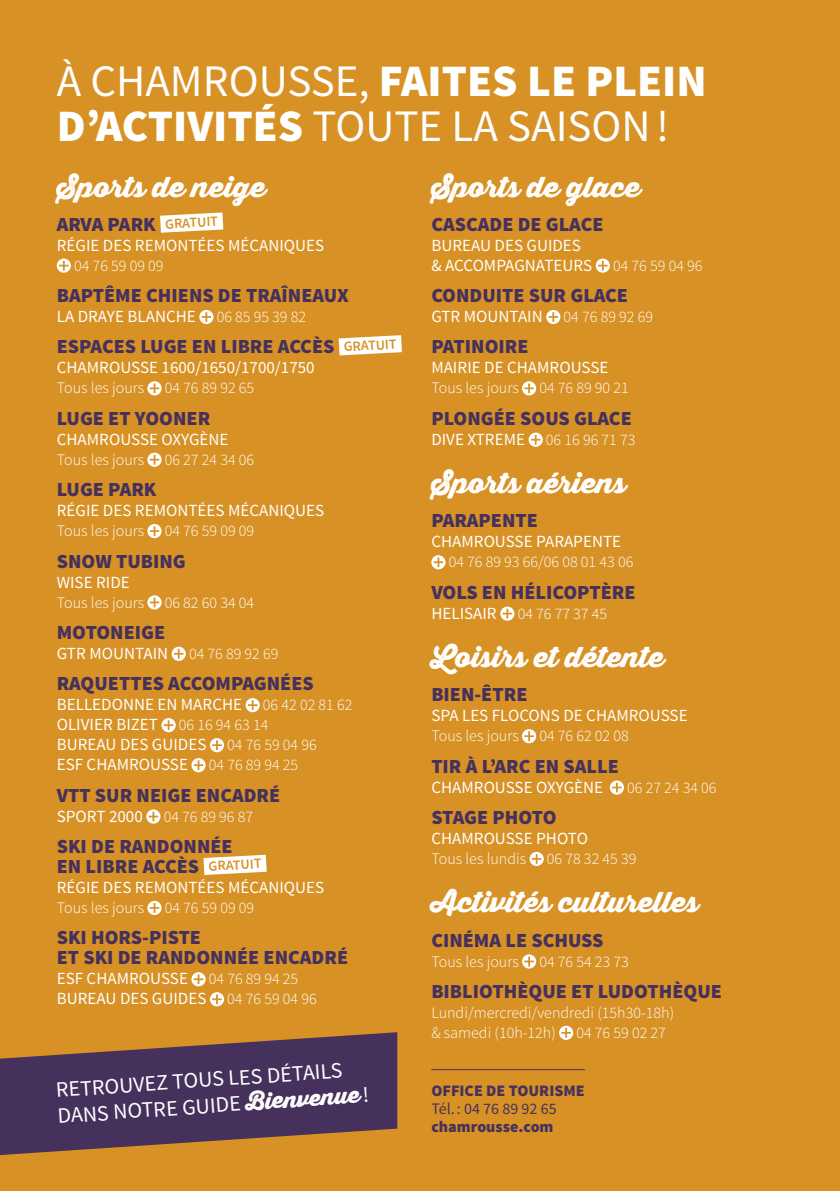
<style>
.page{position:relative;width:840px;height:1191px;background:#fff}
.page>*{position:absolute;margin:0;border:0;box-sizing:border-box;transform-origin:0 0}
.t1{font:45px/45px "Source Sans Pro";color:#fff}
.t2{font:28px "Thirsty Rough Blk";color:#fff}
.t3{font:22px/26px "Source Sans Pro";color:#fff}
.t4{font:900 20px/20px "Source Sans Pro";color:#46315d}
.t5{font:17px/20px "Source Sans Pro";color:#fff}
.t6{font:300 16px/20px "Source Sans Pro";color:#fff}
.t7{font:900 16px "Source Sans Pro";color:#46315d}
.t8{font:16px "Source Sans Pro";color:#46315d}
.t9{font:600 14px "Source Sans Pro";color:#d79124}
.s1{font-weight:900}
.s2{font-weight:300;font-size:16px}
.s3{font-weight:400;font-size:17px}
.s4{font-family:"Thirsty Rough Blk"}
</style>
<div class="page">
<div style="left:0;top:0;width:839px;height:1191px;background:#d79124"></div>
<svg style="left:0;top:1032px;width:397px;height:123px;fill:#46315d"></svg>
<svg style="left:160px;top:212px;width:63px;height:21px"></svg>
<svg style="left:57px;top:258px;width:14px;height:15px"></svg>
<svg style="left:59px;top:261px;width:10px;height:9px"></svg>
<svg style="left:199px;top:310px;width:14px;height:14px"></svg>
<svg style="left:201px;top:312px;width:10px;height:10px"></svg>
<svg style="left:338px;top:335px;width:63px;height:20px"></svg>
<svg style="left:147px;top:381px;width:14px;height:14px"></svg>
<svg style="left:150px;top:383px;width:9px;height:10px"></svg>
<svg style="left:147px;top:452px;width:14px;height:15px"></svg>
<svg style="left:150px;top:455px;width:9px;height:9px"></svg>
<svg style="left:147px;top:524px;width:14px;height:14px"></svg>
<svg style="left:150px;top:526px;width:9px;height:10px"></svg>
<svg style="left:147px;top:595px;width:14px;height:14px"></svg>
<svg style="left:150px;top:597px;width:9px;height:10px"></svg>
<svg style="left:171px;top:646px;width:15px;height:15px"></svg>
<svg style="left:174px;top:649px;width:9px;height:9px"></svg>
<svg style="left:245px;top:698px;width:14px;height:14px"></svg>
<svg style="left:248px;top:700px;width:9px;height:10px"></svg>
<svg style="left:161px;top:718px;width:15px;height:14px"></svg>
<svg style="left:164px;top:720px;width:9px;height:10px"></svg>
<div style="left:210px;top:738px;width:14px;height:14px;background:#fff;border-radius:50%"></div>
<svg style="left:212px;top:740px;width:9px;height:10px"></svg>
<svg style="left:191px;top:758px;width:14px;height:14px"></svg>
<svg style="left:194px;top:760px;width:9px;height:10px"></svg>
<svg style="left:146px;top:809px;width:14px;height:14px"></svg>
<svg style="left:149px;top:811px;width:9px;height:10px"></svg>
<svg style="left:203px;top:854px;width:63px;height:21px"></svg>
<svg style="left:147px;top:901px;width:14px;height:14px"></svg>
<svg style="left:150px;top:903px;width:9px;height:9px"></svg>
<svg style="left:191px;top:972px;width:14px;height:14px"></svg>
<svg style="left:194px;top:974px;width:9px;height:10px"></svg>
<svg style="left:210px;top:992px;width:14px;height:14px"></svg>
<svg style="left:212px;top:994px;width:9px;height:10px"></svg>
<hr style="left:431px;top:1069px;width:153px;height:1px;background:#46315d">
<svg style="left:595px;top:258px;width:14px;height:15px"></svg>
<svg style="left:597px;top:261px;width:10px;height:9px"></svg>
<svg style="left:546px;top:310px;width:14px;height:14px"></svg>
<svg style="left:548px;top:312px;width:9px;height:10px"></svg>
<svg style="left:521px;top:381px;width:15px;height:14px"></svg>
<svg style="left:524px;top:383px;width:9px;height:10px"></svg>
<svg style="left:528px;top:432px;width:14px;height:15px"></svg>
<svg style="left:530px;top:435px;width:10px;height:9px"></svg>
<svg style="left:431px;top:555px;width:14px;height:14px"></svg>
<svg style="left:433px;top:557px;width:10px;height:10px"></svg>
<svg style="left:500px;top:606px;width:14px;height:15px"></svg>
<svg style="left:502px;top:609px;width:10px;height:9px"></svg>
<svg style="left:521px;top:729px;width:15px;height:14px"></svg>
<svg style="left:524px;top:731px;width:9px;height:10px"></svg>
<svg style="left:609px;top:780px;width:14px;height:14px"></svg>
<svg style="left:611px;top:782px;width:10px;height:10px"></svg>
<svg style="left:529px;top:852px;width:14px;height:14px"></svg>
<svg style="left:531px;top:854px;width:10px;height:9px"></svg>
<svg style="left:521px;top:954px;width:15px;height:14px"></svg>
<svg style="left:524px;top:956px;width:9px;height:10px"></svg>
<svg style="left:558px;top:1025px;width:15px;height:15px"></svg>
<svg style="left:561px;top:1028px;width:9px;height:9px"></svg>
<h1 class="t1" style="left:57px;top:59px;width:651px">À CHAMROUSSE, <span class="s1">FAITES LE PLEIN<br>D’ACTIVITÉS</span> TOUTE LA SAISON!</h1>
<h2 class="t2" style="left:57px;top:165px;width:210px">Sports de neige</h2>
<p class="t4" style="left:57px;top:215px;width:100px">ARVA PARK</p>
<p class="t9" style="left:165px;top:215px;width:54px;rotate:-3deg">GRATUIT</p>
<p class="t5" style="left:57px;top:235px;width:269px">RÉGIE DES REMONTÉES MÉCANIQUES</p>
<p class="t6" style="left:74px;top:255px;width:91px">04 76 59 09 09</p>
<p class="t4" style="left:57px;top:286px;width:293px">BAPTÊME CHIENS DE TRAÎNEAUX</p>
<p class="t5" style="left:57px;top:307px;width:251px">LA DRAYE BLANCHE <span class="s2">06 85 95 39 82</span></p>
<p class="t4" style="left:57px;top:338px;width:279px">ESPACES LUGE EN LIBRE ACCÈS</p>
<p class="t9" style="left:343px;top:338px;width:54px;rotate:-3deg">GRATUIT</p>
<p class="t5" style="left:57px;top:358px;width:259px">CHAMROUSSE 1600/1650/1700/1750</p>
<p class="t6" style="left:57px;top:378px;width:89px">Tous les jours</p>
<p class="t6" style="left:165px;top:378px;width:91px">04 76 89 92 65</p>
<p class="t4" style="left:57px;top:409px;width:155px">LUGE ET YOONER</p>
<p class="t5" style="left:57px;top:429px;width:173px">CHAMROUSSE OXYGÈNE</p>
<p class="t6" style="left:57px;top:449px;width:89px">Tous les jours</p>
<p class="t6" style="left:165px;top:449px;width:91px">06 27 24 34 06</p>
<p class="t4" style="left:57px;top:480px;width:101px">LUGE PARK</p>
<p class="t5" style="left:57px;top:501px;width:269px">RÉGIE DES REMONTÉES MÉCANIQUES</p>
<p class="t6" style="left:57px;top:521px;width:89px">Tous les jours</p>
<p class="t6" style="left:165px;top:521px;width:91px">04 76 59 09 09</p>
<p class="t4" style="left:57px;top:552px;width:130px">SNOW TUBING</p>
<p class="t5" style="left:57px;top:572px;width:75px">WISE RIDE</p>
<p class="t6" style="left:57px;top:592px;width:89px">Tous les jours</p>
<p class="t6" style="left:165px;top:592px;width:91px">06 82 60 34 04</p>
<p class="t4" style="left:57px;top:623px;width:110px">MOTONEIGE</p>
<p class="t5" style="left:57px;top:643px;width:223px">GTR MOUNTAIN <span class="s2">04 76 89 92 69</span></p>
<p class="t4" style="left:57px;top:674px;width:258px">RAQUETTES ACCOMPAGNÉES</p>
<p class="t5" style="left:57px;top:695px;width:297px">BELLEDONNE EN MARCHE <span class="s2">06 42 02 81 62<br></span>OLIVIER BIZET <span class="s2">06 16 94 63 14<br></span>BUREAU DES GUIDES <span class="s2">04 76 59 04 96<br></span>ESF CHAMROUSSE <span class="s2">04 76 89 94 25</span></p>
<p class="t4" style="left:57px;top:786px;width:225px">VTT SUR NEIGE ENCADRÉ</p>
<p class="t6" style="left:57px;top:806px;width:198px"><span class="s3">SPORT 2000</span> 04 76 89 96 87</p>
<p class="t4" style="left:57px;top:837px;width:177px">SKI DE RANDONNÉE<br>EN LIBRE ACCÈS</p>
<p class="t9" style="left:208px;top:857px;width:54px;rotate:-3deg">GRATUIT</p>
<p class="t5" style="left:57px;top:877px;width:269px">RÉGIE DES REMONTÉES MÉCANIQUES</p>
<p class="t6" style="left:57px;top:897px;width:89px">Tous les jours</p>
<p class="t6" style="left:165px;top:897px;width:91px">04 76 59 09 09</p>
<p class="t4" style="left:57px;top:928px;width:293px">SKI HORS-PISTE<br>ET SKI DE RANDONNÉE ENCADRÉ</p>
<p class="t5" style="left:57px;top:969px;width:261px">ESF CHAMROUSSE <span class="s2">04 76 89 94 25<br></span>BUREAU DES GUIDES <span class="s2">04 76 59 04 96</span></p>
<p class="t3" style="left:55px;top:1077px;width:313px;rotate:-4deg">RETROUVEZ TOUS LES DÉTAILS<br>DANS NOTRE GUIDE <span class="s4">Bienvenue</span>!</p>
<h2 class="t2" style="left:431px;top:165px;width:210px">Sports de glace</h2>
<p class="t4" style="left:431px;top:215px;width:174px">CASCADE DE GLACE</p>
<p class="t5" style="left:431px;top:235px;width:272px">BUREAU DES GUIDES<br>&amp; ACCOMPAGNATEURS <span class="s2">04 76 59 04 96</span></p>
<p class="t4" style="left:431px;top:286px;width:198px">CONDUITE SUR GLACE</p>
<p class="t5" style="left:431px;top:307px;width:223px">GTR MOUNTAIN <span class="s2">04 76 89 92 69</span></p>
<p class="t4" style="left:431px;top:338px;width:99px">PATINOIRE</p>
<p class="t5" style="left:431px;top:358px;width:178px">MAIRIE DE CHAMROUSSE</p>
<p class="t6" style="left:431px;top:378px;width:89px">Tous les jours</p>
<p class="t6" style="left:539px;top:378px;width:91px">04 76 89 90 21</p>
<p class="t4" style="left:431px;top:409px;width:202px">PLONGÉE SOUS GLACE</p>
<p class="t5" style="left:431px;top:429px;width:205px">DIVE XTREME <span class="s2">06 16 96 71 73</span></p>
<h2 class="t2" style="left:431px;top:461px;width:196px">Sports aériens</h2>
<p class="t4" style="left:431px;top:511px;width:108px">PARAPENTE</p>
<p class="t5" style="left:431px;top:532px;width:191px">CHAMROUSSE PARAPENTE</p>
<p class="t6" style="left:448px;top:552px;width:186px">04 76 89 93 66/06 08 01 43 06</p>
<p class="t4" style="left:431px;top:583px;width:206px">VOLS EN HÉLICOPTÈRE</p>
<p class="t6" style="left:431px;top:603px;width:177px"><span class="s3">HELISAIR</span> 04 76 77 37 45</p>
<h2 class="t2" style="left:431px;top:635px;width:234px">Loisirs et détente</h2>
<p class="t4" style="left:431px;top:685px;width:98px">BIEN-ÊTRE</p>
<p class="t5" style="left:431px;top:706px;width:258px">SPA LES FLOCONS DE CHAMROUSSE</p>
<p class="t6" style="left:431px;top:726px;width:89px">Tous les jours</p>
<p class="t6" style="left:539px;top:726px;width:91px">04 76 62 02 08</p>
<p class="t4" style="left:431px;top:757px;width:189px">TIR À L’ARC EN SALLE</p>
<p class="t5" style="left:431px;top:777px;width:173px">CHAMROUSSE OXYGÈNE</p>
<p class="t6" style="left:626px;top:777px;width:91px">06 27 24 34 06</p>
<p class="t4" style="left:431px;top:808px;width:127px">STAGE PHOTO</p>
<p class="t5" style="left:431px;top:828px;width:158px">CHAMROUSSE PHOTO</p>
<p class="t6" style="left:431px;top:848px;width:96px">Tous les lundis</p>
<p class="t6" style="left:546px;top:848px;width:91px">06 78 32 45 39</p>
<h2 class="t2" style="left:431px;top:880px;width:268px">Activités culturelles</h2>
<p class="t4" style="left:431px;top:930px;width:173px">CINÉMA LE SCHUSS</p>
<p class="t6" style="left:431px;top:951px;width:89px">Tous les jours</p>
<p class="t6" style="left:539px;top:951px;width:91px">04 76 54 23 73</p>
<p class="t4" style="left:431px;top:982px;width:292px">BIBLIOTHÈQUE ET LUDOTHÈQUE</p>
<p class="t6" style="left:431px;top:1002px;width:244px">Lundi/mercredi/vendredi (15h30-18h) &amp; samedi (10h-12h)</p>
<p class="t6" style="left:576px;top:1022px;width:91px">04 76 59 02 27</p>
<p class="t7" style="left:431px;top:1079px;width:155px">OFFICE DE TOURISME</p>
<p class="t8" style="left:431px;top:1098px;width:127px">Tél. : 04 76 89 92 65</p>
<p class="t7" style="left:431px;top:1115px;width:124px">chamrousse.com</p>
</div>
